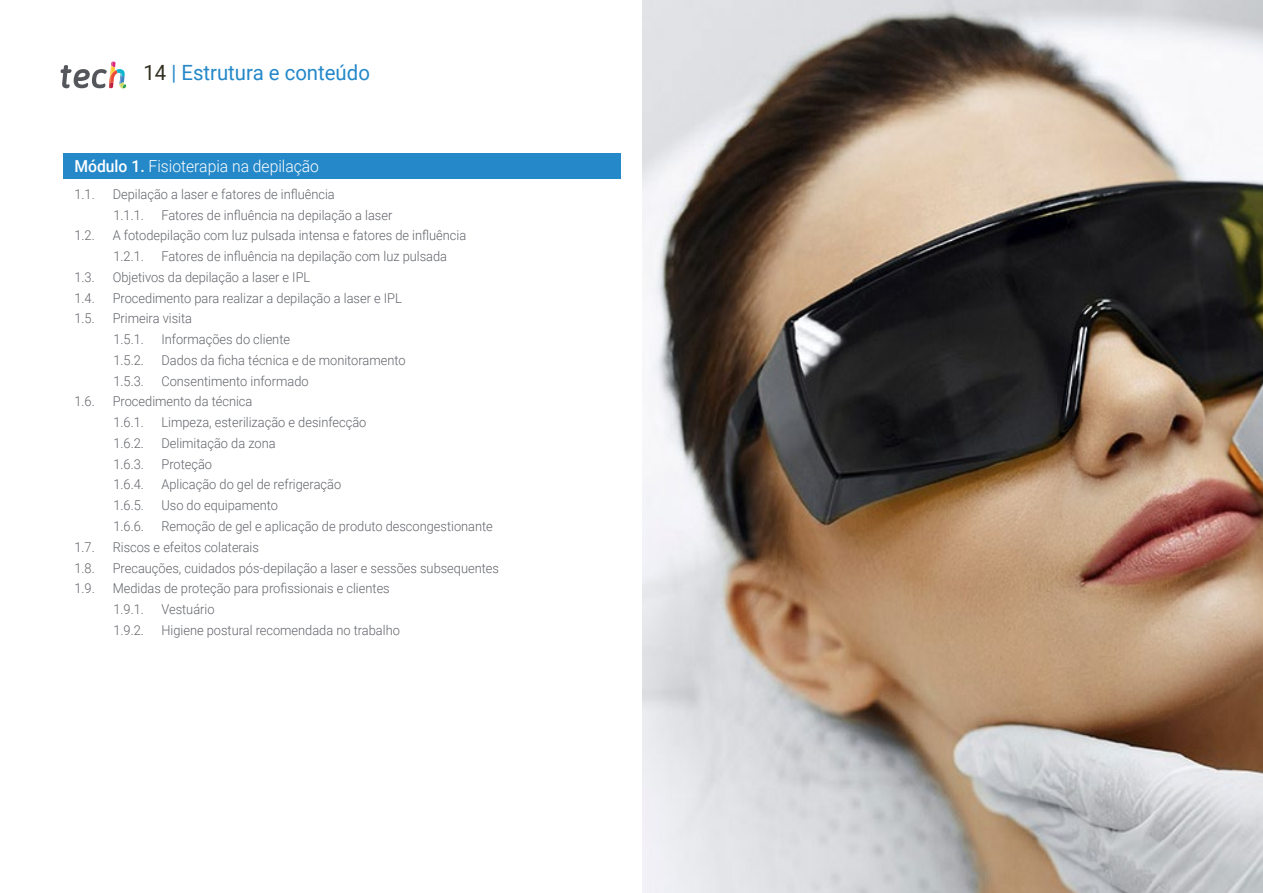
<style>
.page{position:relative;width:1263px;height:893px;background:#fff}
.page>*{position:absolute;margin:0;border:0;box-sizing:border-box;transform-origin:0 0}
.t1{font:21px "Roboto";color:#2488c9}
.t2{font:300 16.5px "Roboto";color:#fff;scale:.95 1}
.t3{font:300 13.5px/20.7px "Roboto";color:#61646a;scale:.95 1}
.s1{color:#312e20}
.s2{font-weight:500}
</style>
<div class="page">
<div style="left:63px;top:153px;width:558px;height:25px;background:#2488c9"></div>
<img style="left:642px;top:0;width:621px;height:893px">
<svg style="left:61px;top:62px;width:65px;height:27px"></svg>
<h1 class="t1" style="left:144px;top:57px;width:228px"><span class="s1">14</span> | Estrutura e conteúdo</h1>
<p class="t2" style="left:74px;top:154px;width:259px"><span class="s2">Módulo 1.</span> Fisioterapia na depilação</p>
<p class="t3" style="left:74px;top:183px;width:23px">1.1.</p>
<p class="t3" style="left:113px;top:183px;width:235px">Depilação a laser e fatores de influência<br>1.1.1.</p>
<p class="t3" style="left:161px;top:204px;width:245px">Fatores de influência na depilação a laser</p>
<p class="t3" style="left:74px;top:225px;width:23px">1.2.</p>
<p class="t3" style="left:113px;top:225px;width:374px">A fotodepilação com luz pulsada intensa e fatores de influência<br>1.2.1.</p>
<p class="t3" style="left:161px;top:246px;width:302px">Fatores de influência na depilação com luz pulsada</p>
<p class="t3" style="left:74px;top:266px;width:23px">1.3.</p>
<p class="t3" style="left:113px;top:266px;width:210px">Objetivos da depilação a laser e IPL</p>
<p class="t3" style="left:74px;top:287px;width:23px">1.4.</p>
<p class="t3" style="left:113px;top:287px;width:306px">Procedimento para realizar a depilação a laser e IPL</p>
<p class="t3" style="left:74px;top:308px;width:23px">1.5.</p>
<p class="t3" style="left:113px;top:308px;width:85px">Primeira visita<br>1.5.1.</p>
<p class="t3" style="left:161px;top:329px;width:137px">Informações do cliente</p>
<p class="t3" style="left:113px;top:349px;width:34px">1.5.2.</p>
<p class="t3" style="left:161px;top:349px;width:258px">Dados da ficha técnica e de monitoramento</p>
<p class="t3" style="left:113px;top:370px;width:34px">1.5.3.</p>
<p class="t3" style="left:161px;top:370px;width:156px">Consentimento informado</p>
<p class="t3" style="left:74px;top:391px;width:23px">1.6.</p>
<p class="t3" style="left:113px;top:391px;width:149px">Procedimento da técnica<br>1.6.1.</p>
<p class="t3" style="left:161px;top:412px;width:217px">Limpeza, esterilização e desinfecção</p>
<p class="t3" style="left:113px;top:432px;width:34px">1.6.2.</p>
<p class="t3" style="left:161px;top:432px;width:122px">Delimitação da zona</p>
<p class="t3" style="left:113px;top:453px;width:34px">1.6.3.</p>
<p class="t3" style="left:161px;top:453px;width:55px">Proteção</p>
<p class="t3" style="left:113px;top:474px;width:34px">1.6.4.</p>
<p class="t3" style="left:161px;top:474px;width:191px">Aplicação do gel de refrigeração</p>
<p class="t3" style="left:113px;top:495px;width:34px">1.6.5.</p>
<p class="t3" style="left:161px;top:495px;width:124px">Uso do equipamento</p>
<p class="t3" style="left:113px;top:515px;width:34px">1.6.6.</p>
<p class="t3" style="left:161px;top:515px;width:350px">Remoção de gel e aplicação de produto descongestionante</p>
<p class="t3" style="left:74px;top:536px;width:23px">1.7.</p>
<p class="t3" style="left:113px;top:536px;width:155px">Riscos e efeitos colaterais</p>
<p class="t3" style="left:74px;top:557px;width:23px">1.8.</p>
<p class="t3" style="left:113px;top:557px;width:408px">Precauções, cuidados pós-depilação a laser e sessões subsequentes</p>
<p class="t3" style="left:74px;top:578px;width:23px">1.9.</p>
<p class="t3" style="left:113px;top:578px;width:293px">Medidas de proteção para profissionais e clientes<br>1.9.1.</p>
<p class="t3" style="left:161px;top:598px;width:57px">Vestuário</p>
<p class="t3" style="left:113px;top:619px;width:34px">1.9.2.</p>
<p class="t3" style="left:161px;top:619px;width:253px">Higiene postural recomendada no trabalho</p>
</div>
